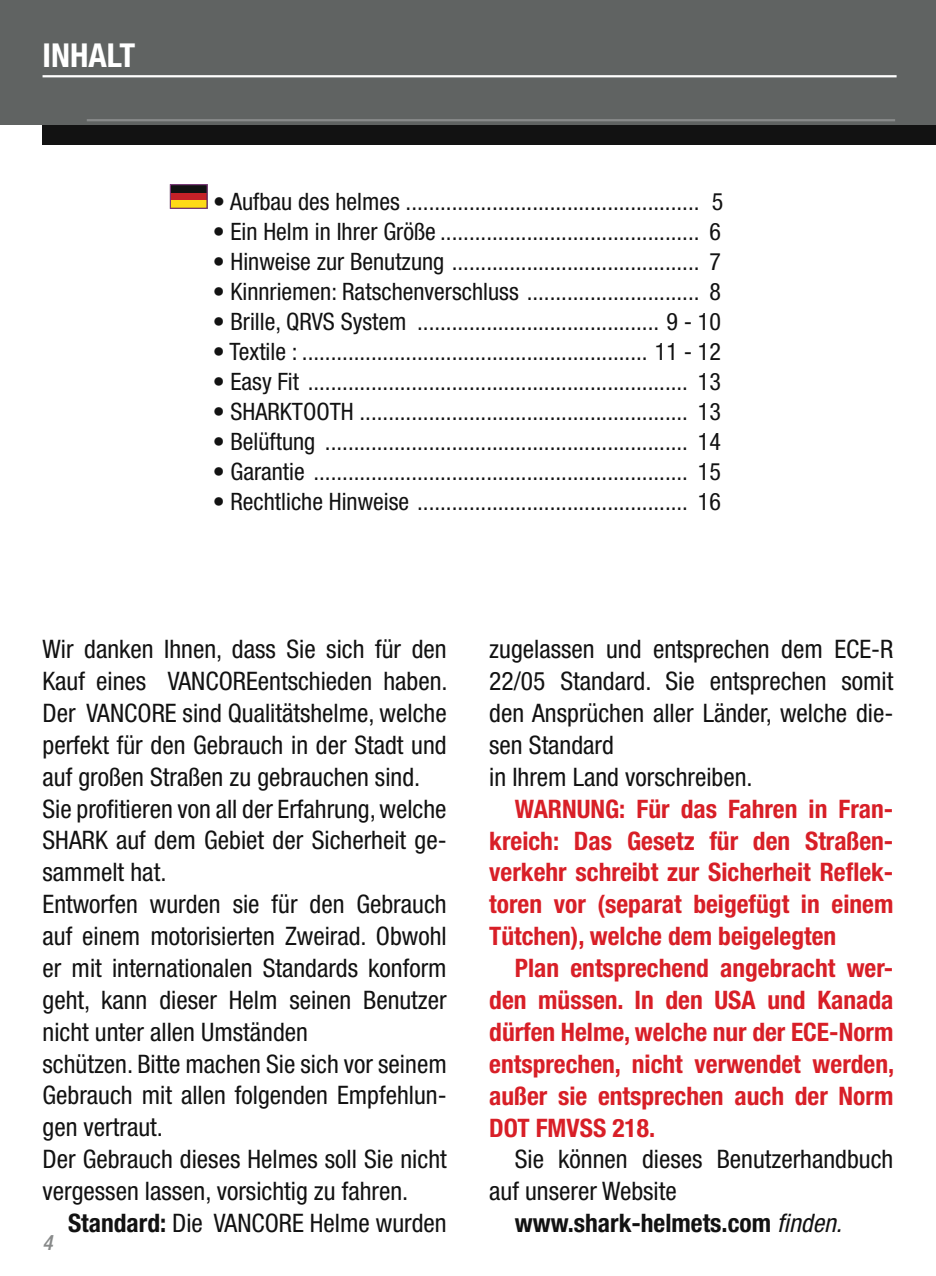
<style>
.page{position:relative;width:936px;height:1276px;background:#fff}
.page>*{position:absolute;margin:0;border:0;box-sizing:border-box;transform-origin:0 0}
.t1{font:700 condensed 33px "Helvetica Neue";color:#fff}
.t2{font:condensed 25.5px/31.8px "Helvetica Neue";color:#121212}
.t3{font:700 condensed 25.5px/31.8px "Helvetica Neue";color:#d81f27;text-align:justify}
.t4{font:700 condensed 25.5px "Helvetica Neue";color:#121212}
.t5{font:condensed 24px "Helvetica Neue";color:#121212}
.t6{font:italic 500 condensed 21px "Helvetica Neue";color:#888a8a}
.s1{font-weight:700}
.s2{font-weight:400;font-style:italic}
</style>
<div class="page">
<div style="left:43px;top:85px;width:892px;height:60px;background:#121212"></div>
<div style="left:0;top:0;width:935px;height:125px;background:#606362"></div>
<hr style="left:87px;top:119px;width:808px;height:2px;background:#888a8a">
<div style="left:170px;top:185px;width:37px;height:23px;background:#c52128"></div>
<div style="left:170px;top:200px;width:37px;height:8px;background:#feda17"></div>
<div style="left:170px;top:185px;width:37px;height:8px;background:#121212"></div>
<hr style="left:43px;top:75px;width:853px;height:2px;background:#fff">
<p class="t1" style="left:43px;top:35px;width:94px">inhalt</p>
<p class="t5" style="left:213px;top:188px;width:511px">• Aufbau des helmes ................................................... 5</p>
<p class="t5" style="left:213px;top:218px;width:509px">• Ein Helm in Ihrer Größe ............................................. 6</p>
<p class="t5" style="left:213px;top:248px;width:509px">• Hinweise zur Benutzung ........................................... 7</p>
<p class="t5" style="left:213px;top:278px;width:509px">• Kinnriemen: Ratschenverschluss .............................. 8</p>
<p class="t5" style="left:213px;top:308px;width:509px">• Brille, QRVS System .......................................... 9 - 10</p>
<p class="t5" style="left:213px;top:338px;width:509px">• Textile : ............................................................ 11 - 12</p>
<p class="t5" style="left:213px;top:368px;width:509px">• Easy Fit .................................................................. 13</p>
<p class="t5" style="left:213px;top:398px;width:509px">• SHARKTOOTH ......................................................... 13</p>
<p class="t5" style="left:213px;top:428px;width:509px">• Belüftung ............................................................... 14</p>
<p class="t5" style="left:213px;top:458px;width:509px">• Garantie ................................................................. 15</p>
<p class="t5" style="left:213px;top:488px;width:509px">• Rechtliche Hinweise ............................................... 16</p>
<p class="t2" style="left:43px;top:633px;width:406px">Wir danken Ihnen, dass Sie sich für den Kauf eines VANCOREentschieden haben.<br>Der VANCORE sind Qualitätshelme, welche perfekt für den Gebrauch in der Stadt und auf großen Straßen zu gebrauchen sind.<br>Sie profitieren von all der Erfahrung, welche SHARK auf dem Gebiet der Sicherheit ge&shy;sammelt hat.<br>Entworfen wurden sie für den Gebrauch auf einem motorisierten Zweirad. Obwohl er mit internationalen Standards konform geht, kann dieser Helm seinen Benutzer nicht unter allen Umständen<br>schützen. Bitte machen Sie sich vor seinem Gebrauch mit allen folgenden Empfehlun&shy;gen vertraut.<br>Der Gebrauch dieses Helmes soll Sie nicht vergessen lassen, vorsichtig zu fahren.</p>
<p class="t2" style="left:68px;top:1207px;width:380px"><span class="s1">Standard:</span> Die VANCORE Helme wurden</p>
<p class="t6" style="left:43px;top:1230px;width:12px">4</p>
<p class="t2" style="left:489px;top:633px;width:405px">zugelassen und entsprechen dem ECE-R<br>22/05 Standard. Sie entsprechen somit den Ansprüchen aller Länder, welche die&shy;sen Standard<br>in Ihrem Land vorschreiben.</p>
<p class="t3" style="left:489px;top:792px;width:405px;text-indent:26px">Warnung: Für das Fahren in Fran&shy;kreich: Das Gesetz für den Straßen&shy;verkehr schreibt zur Sicherheit Reflek&shy;toren vor (separat beigefügt in einem Tütchen), welche dem beigelegten</p>
<p class="t3" style="left:489px;top:951px;width:406px;text-indent:26px">Plan entsprechend angebracht wer&shy;den müssen. In den USA und Kanada dürfen Helme, welche nur der ECE-Norm entsprechen, nicht verwendet werden, außer sie entsprechen auch der Norm DOT FMVSS 218.</p>
<p class="t2" style="left:514px;top:1143px;width:380px">Sie können dieses Benutzerhandbuch</p>
<p class="t2" style="left:489px;top:1175px;width:189px">auf unserer Website</p>
<p class="t4" style="left:514px;top:1207px;width:329px">www.shark-helmets.com <span class="s2">finden.</span></p>
</div>
